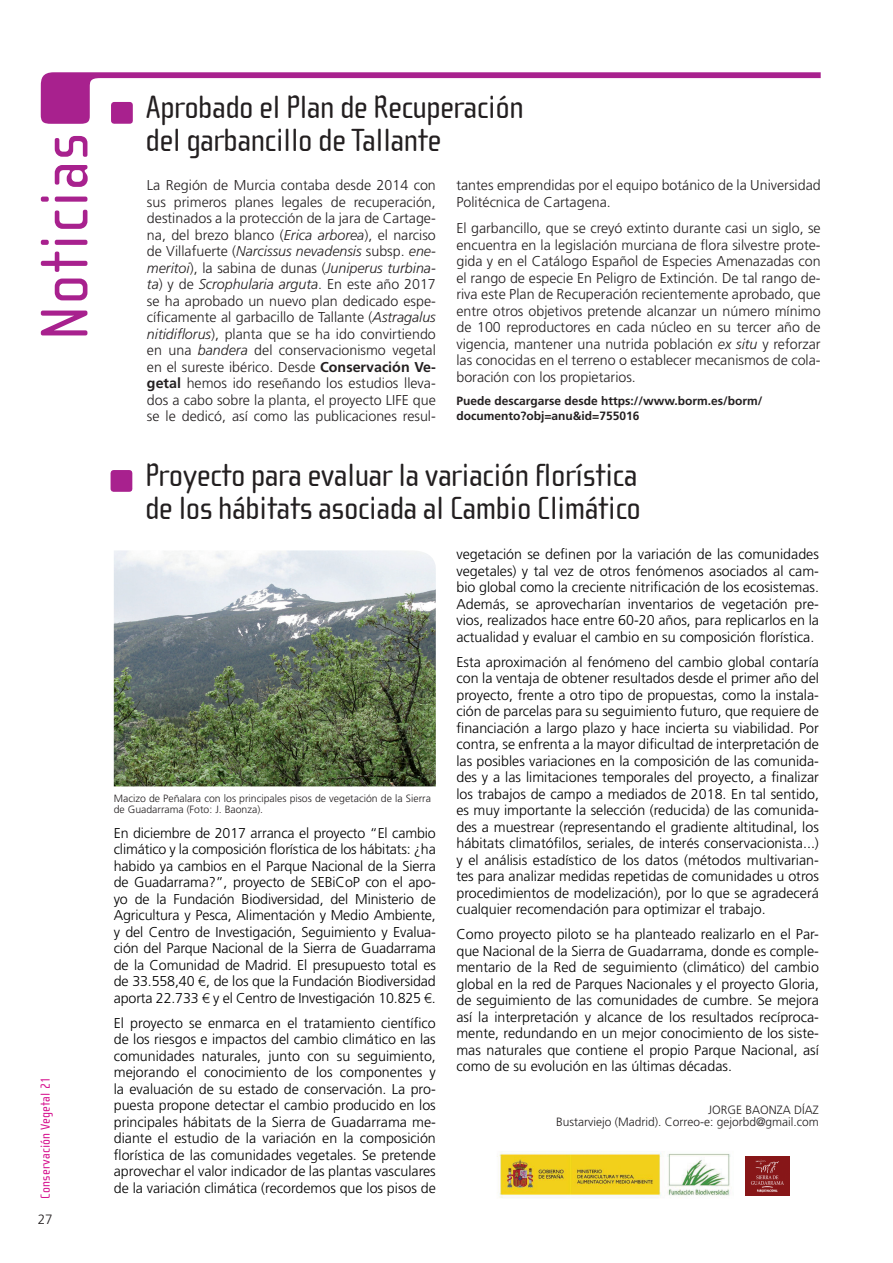
<style>
.page{position:relative;width:893px;height:1263px;background:#fff}
.page>*{position:absolute;margin:0;border:0;box-sizing:border-box;transform-origin:0 0}
.t1{font:69px "Cholla Sans";letter-spacing:.01em;color:#a8218e}
.t2{font:33px "Cholla Sans";letter-spacing:-.02em;color:#231f20}
.t3{font:300 14.25px/16.5px "Frutiger";color:#000;text-align:justify}
.Normal__Web{font:300 14.25px/16.5px "Frutiger";color:#231f20;text-align:justify}
.t4{font:13.5px "Cholla Sans";letter-spacing:.01em;color:#d50d8c}
.t5{font:300 13.5px "Frutiger";color:#231f20}
.t6{font:700 12px/15px "Frutiger";color:#231f20}
.t7{font:300 12px "Frutiger";color:#231f20}
.t8{font:300 10.5px/11.2px "Frutiger";color:#231f20}
.s1{font-style:italic}
.s2{font-weight:700}
.s3{font-family:"Gill Sans MT Pro"}
</style>
<div class="page">
<svg style="left:41px;top:72px;width:780px;height:52px"></svg>
<svg style="left:110px;top:470px;width:23px;height:22px"></svg>
<img style="left:114px;top:550px;width:322px;height:236px">
<img style="left:497px;top:1152px;width:235px;height:46px">
<img style="left:745px;top:1156px;width:45px;height:39px">
<p class="t1" style="left:27px;top:341px;width:210px;rotate:-90deg">Noticias</p>
<p class="t4" style="left:38px;top:1198px;width:123px;rotate:-90deg">Conservación Vegetal 21</p>
<p class="t5" style="left:38px;top:1212px;width:17px">27</p>
<p class="t2" style="left:146px;top:89px;width:380px">Aprobado el Plan de Recuperación</p>
<p class="t2" style="left:146px;top:122px;width:297px">del garbancillo de Tallante</p>
<p class="Normal__Web" style="left:147px;top:177px;width:290px">La Región de Murcia contaba desde 2014 con sus primeros planes legales de recuperación, destinados a la protección de la jara de Cartage&shy;na, del brezo blanco (<span class="s1">Erica arborea</span>), el narciso de Villafuerte (<span class="s1">Narcissus nevadensis</span> subsp. <span class="s1">ene&shy;meritoi</span>), la sabina de dunas (<span class="s1">Juniperus turbina&shy;ta</span>) y de <span class="s1">Scrophularia arguta</span>. En este año 2017 se ha aprobado un nuevo plan dedicado espe&shy;cíficamente al garbacillo de Tallante (<span class="s1">Astragalus nitidiflorus</span>), planta que se ha ido convirtiendo en una <span class="s1">bandera</span> del conservacionismo vegetal en el sureste ibérico. Desde <span class="s2">Conservación Ve&shy;getal</span> hemos ido reseñando los estudios lleva&shy;dos a cabo sobre la planta, el proyecto LIFE que se le dedicó, así como las publicaciones resul-</p>
<p class="Normal__Web" style="left:456px;top:177px;width:366px">tantes emprendidas por el equipo botánico de la Universidad<br>Politécnica de Cartagena.</p>
<p class="Normal__Web" style="left:456px;top:220px;width:366px">El garbancillo, que se creyó extinto durante casi un siglo, se encuentra en la legislación murciana de flora silvestre prote&shy;gida y en el Catálogo Español de Especies Amenazadas con el rango de especie En Peligro de Extinción. De tal rango de&shy;riva este Plan de Recuperación recientemente aprobado, que entre otros objetivos pretende alcanzar un número mínimo de 100 reproductores en cada núcleo en su tercer año de vigencia, mantener una nutrida población <span class="s1">ex situ</span> y reforzar las conocidas en el terreno o establecer mecanismos de cola&shy;boración con los propietarios.</p>
<p class="t6" style="left:456px;top:394px;width:308px">Puede descargarse desde https://www.borm.es/borm/ documento?obj=anu&amp;id=755016</p>
<p class="t2" style="left:145px;top:457px;width:494px">Proyecto para evaluar la variación florística</p>
<p class="t2" style="left:145px;top:490px;width:497px">de los hábitats asociada al Cambio Climático</p>
<p class="t8" style="left:114px;top:793px;width:319px">Macizo de Peñalara con los principales pisos de vegetación de la Sierra de Guadarrama (Foto: J. Baonza).</p>
<p class="t3" style="left:114px;top:825px;width:324px">En diciembre de 2017 arranca el proyecto “El cambio climático y la composición florística de los hábitats: ¿ha habido ya cambios en el Parque Nacional de la Sierra de Guadarrama?”, proyecto de SEBiCoP con el apo&shy;yo de la Fundación Biodiversidad, del Ministerio de Agricultura y Pesca, Alimentación y Medio Ambiente, y del Centro de Investigación, Seguimiento y Evalua&shy;ción del Parque Nacional de la Sierra de Guadarrama de la Comunidad de Madrid. El presupuesto total es de 33.558,40 <span class="s3">€</span>, de los que la Fundación Biodiversidad aporta 22.733 <span class="s3">€</span> y el Centro de Investigación 10.825 <span class="s3">€</span>.</p>
<p class="t3" style="left:114px;top:1015px;width:324px">El proyecto se enmarca en el tratamiento científico de los riesgos e impactos del cambio climático en las comunidades naturales, junto con su seguimiento, mejorando el conocimiento de los componentes y la evaluación de su estado de conservación. La pro&shy;puesta propone detectar el cambio producido en los principales hábitats de la Sierra de Guadarrama me&shy;diante el estudio de la variación en la composición florística de las comunidades vegetales. Se pretende aprovechar el valor indicador de las plantas vasculares de la variación climática (recordemos que los pisos de</p>
<p class="t3" style="left:456px;top:546px;width:364px">vegetación se definen por la variación de las comunidades vegetales) y tal vez de otros fenómenos asociados al cam&shy;bio global como la creciente nitrificación de los ecosistemas.<br>Además, se aprovecharían inventarios de vegetación pre&shy;vios, realizados hace entre 60-20 años, para replicarlos en la actualidad y evaluar el cambio en su composición florística.</p>
<p class="t3" style="left:456px;top:654px;width:364px">Esta aproximación al fenómeno del cambio global contaría con la ventaja de obtener resultados desde el primer año del proyecto, frente a otro tipo de propuestas, como la instala&shy;ción de parcelas para su seguimiento futuro, que requiere de financiación a largo plazo y hace incierta su viabilidad. Por contra, se enfrenta a la mayor dificultad de interpretación de las posibles variaciones en la composición de las comunida&shy;des y a las limitaciones temporales del proyecto, a finalizar los trabajos de campo a mediados de 2018. En tal sentido, es muy importante la selección (reducida) de las comunida&shy;des a muestrear (representando el gradiente altitudinal, los hábitats climatófilos, seriales, de interés conservacionista...) y el análisis estadístico de los datos (métodos multivarian&shy;tes para analizar medidas repetidas de comunidades u otros procedimientos de modelización), por lo que se agradecerá cualquier recomendación para optimizar el trabajo.</p>
<p class="t3" style="left:456px;top:926px;width:364px">Como proyecto piloto se ha planteado realizarlo en el Par&shy;que Nacional de la Sierra de Guadarrama, donde es comple&shy;mentario de la Red de seguimiento (climático) del cambio global en la red de Parques Nacionales y el proyecto Gloria, de seguimiento de las comunidades de cumbre. Se mejora así la interpretación y alcance de los resultados recíproca&shy;mente, redundando en un mejor conocimiento de los siste&shy;mas naturales que contiene el propio Parque Nacional, así como de su evolución en las últimas décadas.</p>
<p class="t7" style="left:708px;top:1103px;width:112px">JORGE BAONZA DÍAZ</p>
<p class="t7" style="left:556px;top:1115px;width:264px">Bustarviejo (Madrid). Correo-e: gejorbd@gmail.com</p>
</div>
